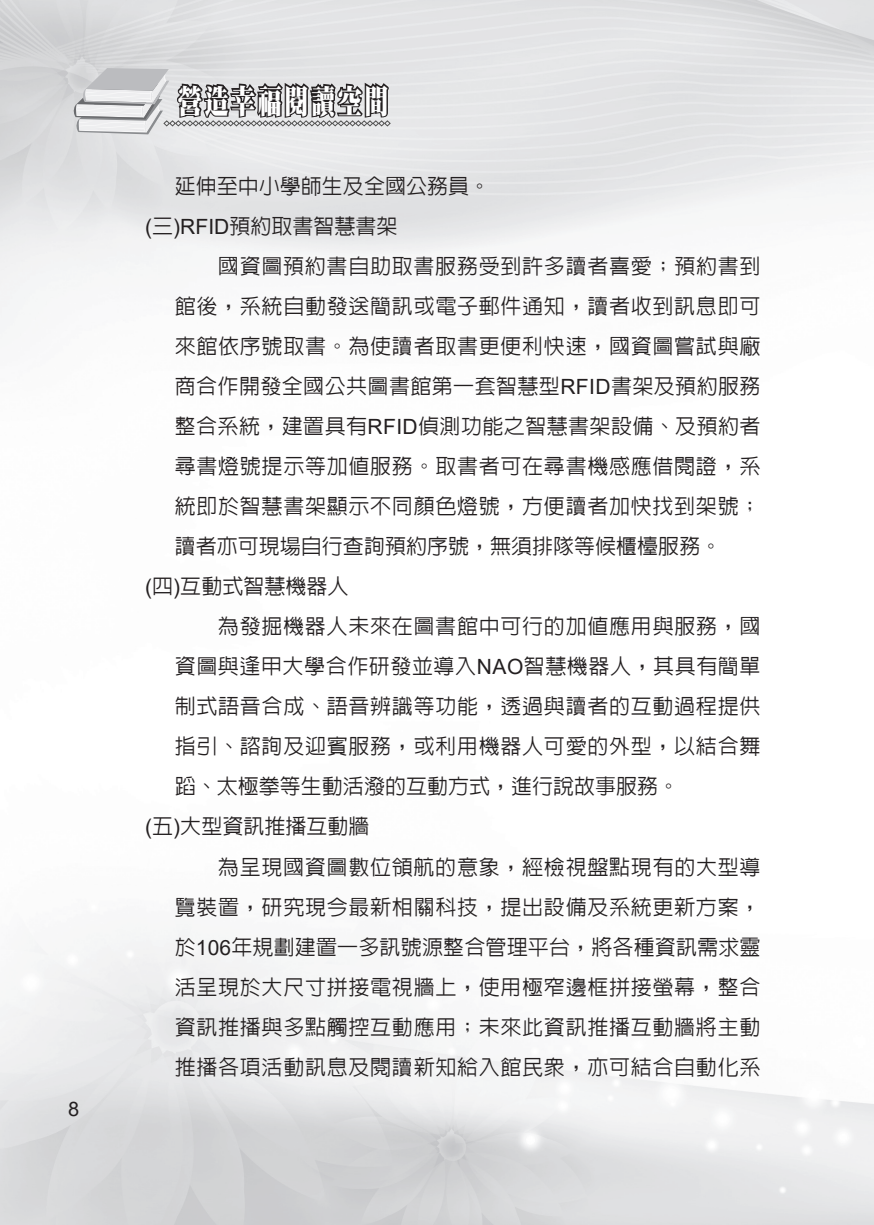
<style>
.page{position:relative;width:874px;height:1225px;background:#fff}
.page>*{position:absolute;margin:0;border:0;box-sizing:border-box;transform-origin:0 0}
.t1{font:33px "DF Ming Std W12";letter-spacing:.1em;color:#fff;scale:.73 1}
.內文{font:500 21px/40px "Lin Gothic";letter-spacing:.035em;color:#231f20;text-align:justify}
.內文-2{font:500 21px "Lin Gothic";color:#231f20}
.t2{font:20px "Arial";color:#231f20}
.s1{font-family:"Arial";font-weight:400}
</style>
<div class="page">
<svg style="left:72px;top:68px;width:318px;height:66px;background:#ababac"></svg>
<p class="t2" style="left:68px;top:1094px;width:13px">8</p>
<h1 class="t1" style="left:178px;top:83px;width:290px">營造幸福閱讀空間</h1>
<p class="內文-2" style="left:175px;top:175px;width:316px">延伸至中小學師生及全國公務員。</p>
<p class="內文-2" style="left:145px;top:215px;width:253px"><span class="s1">(</span>三<span class="s1">)RFID</span>預約取書智慧書架</p>
<p class="內文" style="left:175px;top:246px;width:587px;text-indent:43px">國資圖預約書自助取書服務受到許多讀者喜愛；預約書到館後，系統自動發送簡訊或電子郵件通知，讀者收到訊息即可來館依序號取書。為使讀者取書更便利快速，國資圖嘗試與廠商合作開發全國公共圖書館第一套智慧型<span class="s1">RFID</span>書架及預約服務整合系統，建置具有<span class="s1">RFID</span>偵測功能之智慧書架設備、及預約者尋書燈號提示等加值服務。取書者可在尋書機感應借閱證，系統即於智慧書架顯示不同顏色燈號，方便讀者加快找到架號；讀者亦可現場自行查詢預約序號，無須排隊等候櫃檯服務。</p>
<p class="內文-2" style="left:145px;top:575px;width:204px"><span class="s1">(</span>四<span class="s1">)</span>互動式智慧機器人</p>
<p class="內文" style="left:175px;top:606px;width:587px;text-indent:43px">為發掘機器人未來在圖書館中可行的加值應用與服務，國資圖與逢甲大學合作研發並導入<span class="s1">NAO</span>智慧機器人，其具有簡單制式語音合成、語音辨識等功能，透過與讀者的互動過程提供指引、諮詢及迎賓服務，或利用機器人可愛的外型，以結合舞蹈、太極拳等生動活潑的互動方式，進行說故事服務。</p>
<p class="內文-2" style="left:145px;top:815px;width:225px"><span class="s1">(</span>五<span class="s1">)</span>大型資訊推播互動牆</p>
<p class="內文" style="left:175px;top:846px;width:587px;text-indent:43px">為呈現國資圖數位領航的意象，經檢視盤點現有的大型導覽裝置，研究現今最新相關科技，提出設備及系統更新方案，於<span class="s1">106</span>年規劃建置一多訊號源整合管理平台，將各種資訊需求靈活呈現於大尺寸拼接電視牆上，使用極窄邊框拼接螢幕，整合資訊推播與多點觸控互動應用；未來此資訊推播互動牆將主動推播各項活動訊息及閱讀新知給入館民眾，亦可結合自動化系</p>
</div>
